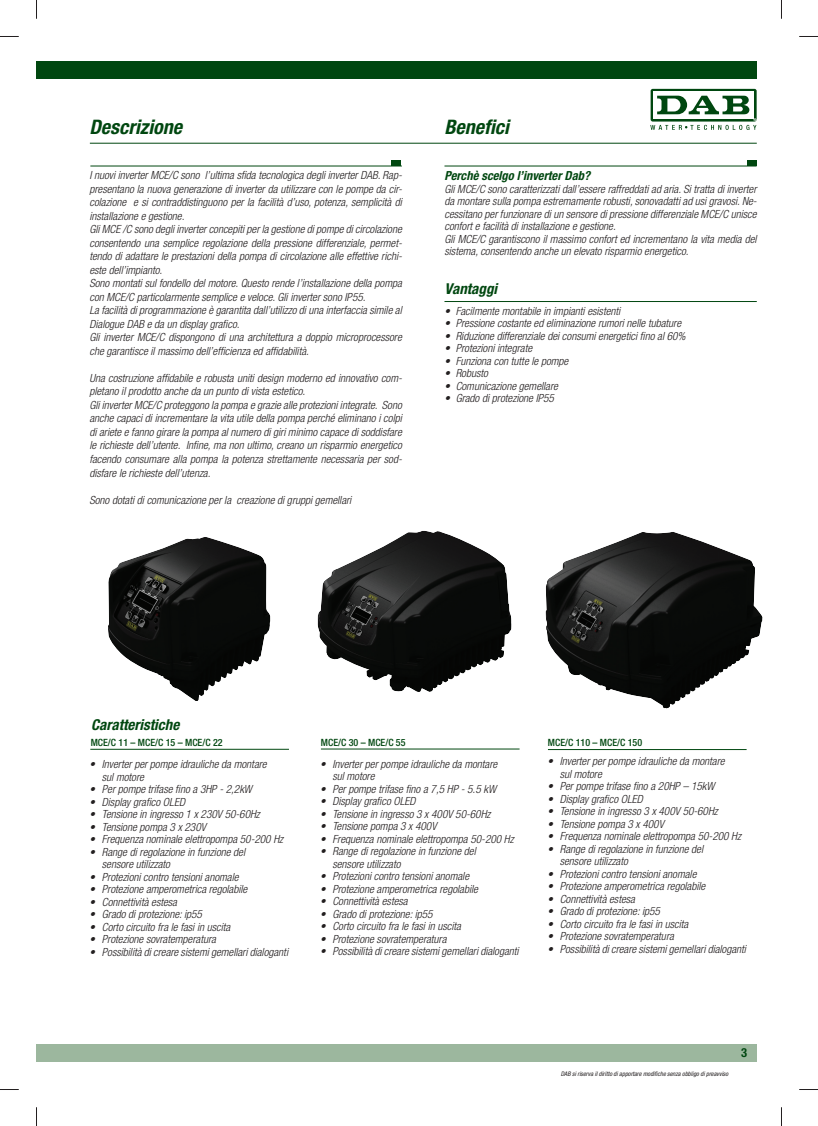
<style>
.page{position:relative;width:818px;height:1126px;background:#fff}
.page>*{position:absolute;margin:0;border:0;box-sizing:border-box;transform-origin:0 0}
.t1{font:italic 700 condensed 20px "Helvetica Neue LT";color:#004710}
.t2{font:italic 700 condensed 15px "Helvetica Neue LT";color:#004710}
.t3{font:italic 700 condensed 12.5px "Helvetica Neue LT";color:#004710}
.t4{font:700 condensed 12.5px "Helvetica Neue LT";color:#004710}
.t5{font:italic 300 condensed 11.25px/13.5px "Helvetica Neue LT";color:#231f20}
.t6{font:500 condensed 10px "Helvetica Neue LT";color:#004710}
.t7{font:italic condensed 6.25px "Helvetica Neue LT";color:#231f20}
</style>
<div class="page">
<div style="left:36px;top:1043px;width:720px;height:18px;background:#9cb79e"></div>
<div style="left:36px;top:61px;width:720px;height:18px;background:#004710"></div>
<hr style="left:90px;top:143px;width:666px;height:1px;background:#004710">
<hr style="left:321px;top:748px;width:198px;height:1px;background:#004710">
<hr style="left:444px;top:301px;width:312px;height:1px;background:#004710">
<hr style="left:90px;top:749px;width:199px;height:1px;background:#004710">
<hr style="left:547px;top:749px;width:199px;height:1px;background:#004710">
<div style="left:746px;top:160px;width:10px;height:6px;background:#004710"></div>
<hr style="left:444px;top:166px;width:312px;height:1px;background:#004710">
<div style="left:391px;top:160px;width:10px;height:6px;background:#004710"></div>
<hr style="left:90px;top:166px;width:311px;height:1px;background:#004710">
<img style="left:317px;top:530px;width:194px;height:162px">
<img style="left:108px;top:537px;width:162px;height:163px">
<img style="left:545px;top:532px;width:217px;height:176px">
<div style="left:650px;top:89px;width:106px;height:32px;background:#004710;border-radius:2px"></div>
<div style="left:652px;top:91px;width:101px;height:28px;background:#fff"></div>
<svg style="left:650px;top:96px;width:106px;height:34px"></svg>
<svg style="left:0;top:36px;width:19px;height:1px"></svg>
<svg style="left:799px;top:36px;width:18px;height:1px"></svg>
<svg style="left:0;top:1089px;width:19px;height:1px"></svg>
<svg style="left:799px;top:1089px;width:18px;height:1px"></svg>
<svg style="left:36px;top:0;width:1px;height:19px"></svg>
<svg style="left:36px;top:1107px;width:1px;height:18px"></svg>
<h1 class="t1" style="left:89px;top:119px;width:94px">Descrizione</h1>
<p class="t5" style="left:89px;top:169px;width:314px">I nuovi inverter MCE/C sono l’ultima sfida tecnologica degli inverter DAB. Rap&shy;presentano la nuova generazione di inverter da utilizzare con le pompe da cir&shy;colazione e si contraddistinguono per la facilità d’uso, potenza, semplicità di installazione e gestione.<br>Gli MCE /C sono degli inverter concepiti per la gestione di pompe di circolazione consentendo una semplice regolazione della pressione differenziale, permet&shy;tendo di adattare le prestazioni della pompa di circolazione alle effettive richi&shy;este dell’impianto.<br>Sono montati sul fondello del motore. Questo rende l’installazione della pompa con MCE/C particolarmente semplice e veloce. Gli inverter sono IP55.<br>La facilità di programmazione è garantita dall’utilizzo di una interfaccia simile al Dialogue DAB e da un display grafico.<br>Gli inverter MCE/C dispongono di una architettura a doppio microprocessore che garantisce il massimo dell’efficienza ed affidabilità.</p>
<p class="t5" style="left:89px;top:372px;width:314px">Una costruzione affidabile e robusta uniti design moderno ed innovativo com&shy;pletano il prodotto anche da un punto di vista estetico.<br>Gli inverter MCE/C proteggono la pompa e grazie alle protezioni integrate. Sono anche capaci di incrementare la vita utile della pompa perché eliminano i colpi di ariete e fanno girare la pompa al numero di giri minimo capace di soddisfare le richieste dell’utente. Infine, ma non ultimo, creano un risparmio energetico facendo consumare alla pompa la potenza strettamente necessaria per sod&shy;disfare le richieste dell’utenza.</p>
<p class="t5" style="left:89px;top:493px;width:263px">Sono dotati di comunicazione per la creazione di gruppi gemellari</p>
<h1 class="t1" style="left:444px;top:119px;width:66px">Benefici</h1>
<p class="t3" style="left:444px;top:171px;width:147px">Perchè scelgo l’inverter Dab?</p>
<p class="t5" style="left:444px;top:183px;width:313px;line-height:12.5px">Gli MCE/C sono caratterizzati dall’essere raffreddati ad aria. Si tratta di inverter da montare sulla pompa estremamente robusti, sonovadatti ad usi gravosi. Ne&shy;cessitano per funzionare di un sensore di pressione differenziale MCE/C unisce confort e facilità di installazione e gestione.<br>Gli MCE/C garantiscono il massimo confort ed incrementano la vita media del sistema, consentendo anche un elevato risparmio energetico.</p>
<h2 class="t2" style="left:444px;top:283px;width:54px">Vantaggi</h2>
<p class="t5" style="left:444px;top:305px;width:177px">• Facilmente montabile in impianti esistenti</p>
<p class="t5" style="left:444px;top:317px;width:238px">• Pressione costante ed eliminazione rumori nelle tubature</p>
<p class="t5" style="left:444px;top:330px;width:242px">• Riduzione differenziale dei consumi energetici fino al 60%</p>
<p class="t5" style="left:444px;top:342px;width:89px">• Protezioni integrate</p>
<p class="t5" style="left:444px;top:355px;width:125px">• Funziona con tutte le pompe</p>
<p class="t5" style="left:444px;top:367px;width:45px">• Robusto</p>
<p class="t5" style="left:444px;top:380px;width:115px">• Comunicazione gemellare</p>
<p class="t5" style="left:444px;top:392px;width:111px">• Grado di protezione IP55</p>
<h2 class="t2" style="left:91px;top:719px;width:89px">Caratteristiche</h2>
<p class="t6" style="left:91px;top:739px;width:133px">MCE/C 11 – MCE/C 15 – MCE/C 22</p>
<p class="t6" style="left:321px;top:739px;width:86px">MCE/C 30 – MCE/C 55</p>
<p class="t6" style="left:547px;top:739px;width:96px">MCE/C 110 – MCE/C 150</p>
<p class="t5" style="left:102px;top:758px;width:166px;line-height:12.5px;text-indent:-12px">• Inverter per pompe idrauliche da montare sul motore</p>
<p class="t5" style="left:89px;top:783px;width:164px">• Per pompe trifase fino a 3HP - 2,2kW</p>
<p class="t5" style="left:89px;top:795px;width:97px">• Display grafico OLED</p>
<p class="t5" style="left:89px;top:808px;width:172px">• Tensione in ingresso 1 x 230V 50-60Hz</p>
<p class="t5" style="left:89px;top:820px;width:118px">• Tensione pompa 3 x 230V</p>
<p class="t5" style="left:89px;top:833px;width:195px">• Frequenza nominale elettropompa 50-200 Hz</p>
<p class="t5" style="left:102px;top:846px;width:145px;line-height:12.5px;text-indent:-12px">• Range di regolazione in funzione del sensore utilizzato</p>
<p class="t5" style="left:89px;top:870px;width:150px">• Protezioni contro tensioni anomale</p>
<p class="t5" style="left:89px;top:883px;width:159px">• Protezione amperometrica regolabile</p>
<p class="t5" style="left:89px;top:895px;width:89px">• Connettività estesa</p>
<p class="t5" style="left:89px;top:908px;width:114px">• Grado di protezione: ip55</p>
<p class="t5" style="left:89px;top:920px;width:142px">• Corto circuito fra le fasi in uscita</p>
<p class="t5" style="left:89px;top:933px;width:128px">• Protezione sovratemperatura</p>
<p class="t5" style="left:89px;top:945px;width:200px">• Possibilità di creare sistemi gemellari dialoganti</p>
<p class="t5" style="left:332px;top:758px;width:166px;line-height:12.5px;text-indent:-12px">• Inverter per pompe idrauliche da montare sul motore</p>
<p class="t5" style="left:320px;top:783px;width:177px">• Per pompe trifase fino a 7,5 HP - 5.5 kW</p>
<p class="t5" style="left:320px;top:795px;width:97px">• Display grafico OLED</p>
<p class="t5" style="left:320px;top:808px;width:172px">• Tensione in ingresso 3 x 400V 50-60Hz</p>
<p class="t5" style="left:320px;top:820px;width:118px">• Tensione pompa 3 x 400V</p>
<p class="t5" style="left:320px;top:833px;width:195px">• Frequenza nominale elettropompa 50-200 Hz</p>
<p class="t5" style="left:332px;top:846px;width:145px;line-height:12.5px;text-indent:-12px">• Range di regolazione in funzione del sensore utilizzato</p>
<p class="t5" style="left:320px;top:870px;width:150px">• Protezioni contro tensioni anomale</p>
<p class="t5" style="left:320px;top:883px;width:159px">• Protezione amperometrica regolabile</p>
<p class="t5" style="left:320px;top:895px;width:89px">• Connettività estesa</p>
<p class="t5" style="left:320px;top:908px;width:114px">• Grado di protezione: ip55</p>
<p class="t5" style="left:320px;top:920px;width:142px">• Corto circuito fra le fasi in uscita</p>
<p class="t5" style="left:320px;top:933px;width:128px">• Protezione sovratemperatura</p>
<p class="t5" style="left:320px;top:945px;width:200px">• Possibilità di creare sistemi gemellari dialoganti</p>
<p class="t5" style="left:559px;top:755px;width:166px;line-height:12.5px;text-indent:-12px">• Inverter per pompe idrauliche da montare sul motore</p>
<p class="t5" style="left:547px;top:780px;width:169px">• Per pompe trifase fino a 20HP – 15kW</p>
<p class="t5" style="left:547px;top:792px;width:97px">• Display grafico OLED</p>
<p class="t5" style="left:547px;top:805px;width:172px">• Tensione in ingresso 3 x 400V 50-60Hz</p>
<p class="t5" style="left:547px;top:817px;width:118px">• Tensione pompa 3 x 400V</p>
<p class="t5" style="left:547px;top:830px;width:195px">• Frequenza nominale elettropompa 50-200 Hz</p>
<p class="t5" style="left:559px;top:843px;width:145px;line-height:12.5px;text-indent:-12px">• Range di regolazione in funzione del sensore utilizzato</p>
<p class="t5" style="left:547px;top:867px;width:150px">• Protezioni contro tensioni anomale</p>
<p class="t5" style="left:547px;top:880px;width:159px">• Protezione amperometrica regolabile</p>
<p class="t5" style="left:547px;top:892px;width:89px">• Connettività estesa</p>
<p class="t5" style="left:547px;top:905px;width:114px">• Grado di protezione: ip55</p>
<p class="t5" style="left:547px;top:917px;width:142px">• Corto circuito fra le fasi in uscita</p>
<p class="t5" style="left:547px;top:930px;width:128px">• Protezione sovratemperatura</p>
<p class="t5" style="left:547px;top:942px;width:200px">• Possibilità di creare sistemi gemellari dialoganti</p>
<p class="t7" style="left:560px;top:1071px;width:169px">DAB si riserva il diritto di apportare modifiche senza obbligo di preavviso</p>
<p class="t4" style="left:740px;top:1047px;width:7px">3</p>
</div>
